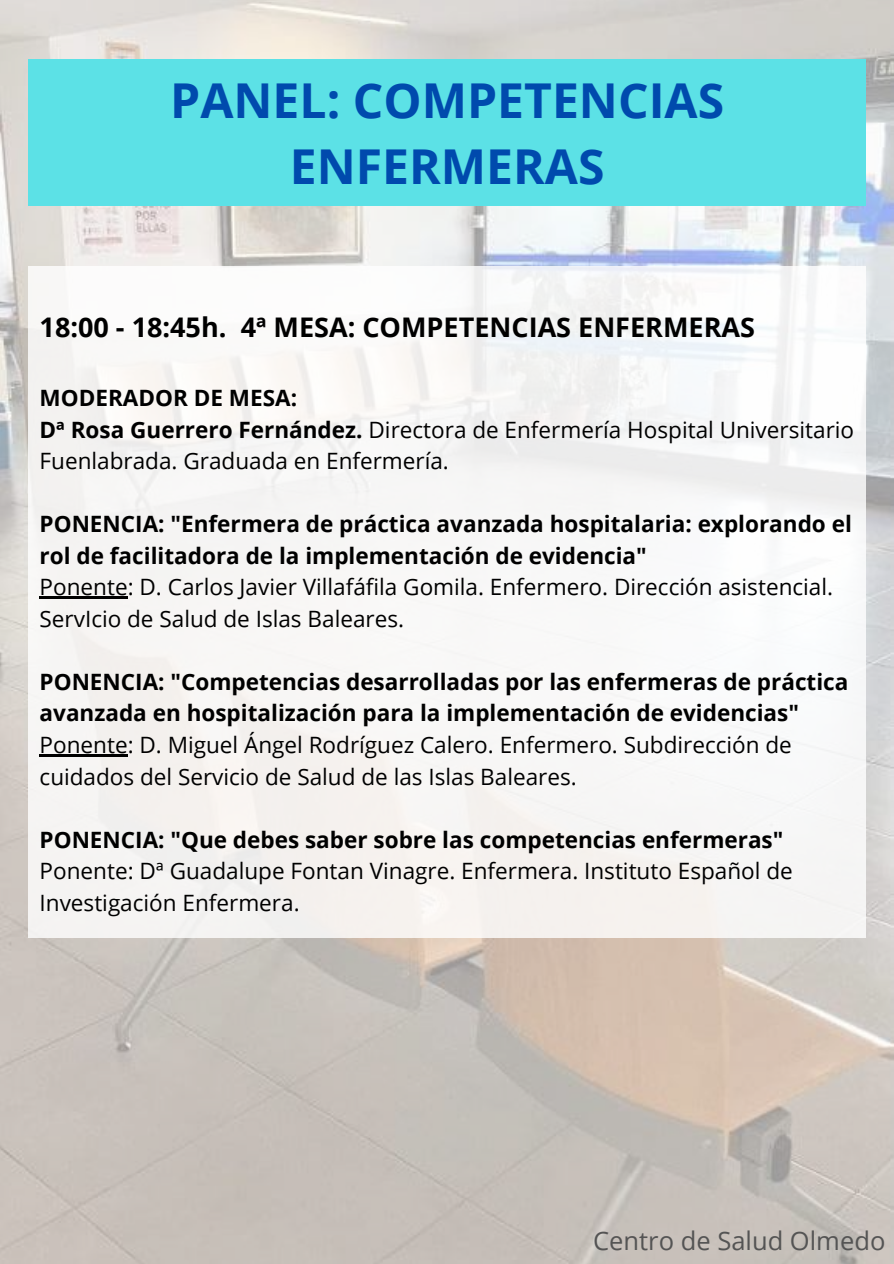
<style>
.page{position:relative;width:894px;height:1264px;background:#fff}
.page>*{position:absolute;margin:0;border:0;box-sizing:border-box;transform-origin:0 0}
.t1{font:700 48px/66.4px "Open Sans";color:#004aad;text-align:center}
.t2{font:700 27px "Open Sans";color:#000}
.t3{font:25.5px "Open Sans";color:#545454}
.t4{font:22.5px/31.5px "Open Sans";color:#000}
.t5{font:700 22.5px/31.5px "Open Sans";color:#000}
.s1{font-weight:700}
</style>
<div class="page">
<img style="left:0;top:0;width:893px;height:1263px">
<div style="left:29px;top:266px;width:836px;height:671px;background:#f7f6f5"></div>
<hr style="left:40px;top:596px;width:88px;height:2px;background:#000">
<hr style="left:40px;top:754px;width:88px;height:2px;background:#000">
<div style="left:29px;top:60px;width:836px;height:146px;background:#5ce1e6"></div>
<h1 class="t1" style="left:170px;top:66px;width:555px">PANEL: COMPETENCIAS<br>ENFERMERAS</h1>
<p class="t2" style="left:40px;top:308px;width:716px">18:00 - 18:45h. 4ª MESA: COMPETENCIAS ENFERMERAS</p>
<p class="t4" style="left:40px;top:381px;width:815px"><span class="s1">MODERADOR DE MESA:<br>Dª Rosa Guerrero Fernández.</span> Directora de Enfermería Hospital Universitario<br>Fuenlabrada. Graduada en Enfermería.</p>
<p class="t5" style="left:40px;top:507px;width:813px">PONENCIA: "Enfermera de práctica avanzada hospitalaria: explorando el rol de facilitadora de la implementación de evidencia"</p>
<p class="t4" style="left:40px;top:571px;width:794px">Ponente: D. Carlos Javier Villafáfila Gomila. Enfermero. Dirección asistencial.<br>ServIcio de Salud de Islas Baleares.</p>
<p class="t5" style="left:40px;top:665px;width:810px">PONENCIA: "Competencias desarrolladas por las enfermeras de práctica avanzada en hospitalización para la implementación de evidencias"</p>
<p class="t4" style="left:40px;top:728px;width:753px">Ponente: D. Miguel Ángel Rodríguez Calero. Enfermero. Subdirección de cuidados del Servicio de Salud de las Islas Baleares.</p>
<p class="t5" style="left:40px;top:823px;width:745px">PONENCIA: "Que debes saber sobre las competencias enfermeras"</p>
<p class="t4" style="left:40px;top:854px;width:754px">Ponente: Dª Guadalupe Fontan Vinagre. Enfermera. Instituto Español de<br>Investigación Enfermera.</p>
<p class="t3" style="left:593px;top:1222px;width:294px">Centro de Salud Olmedo</p>
</div>
